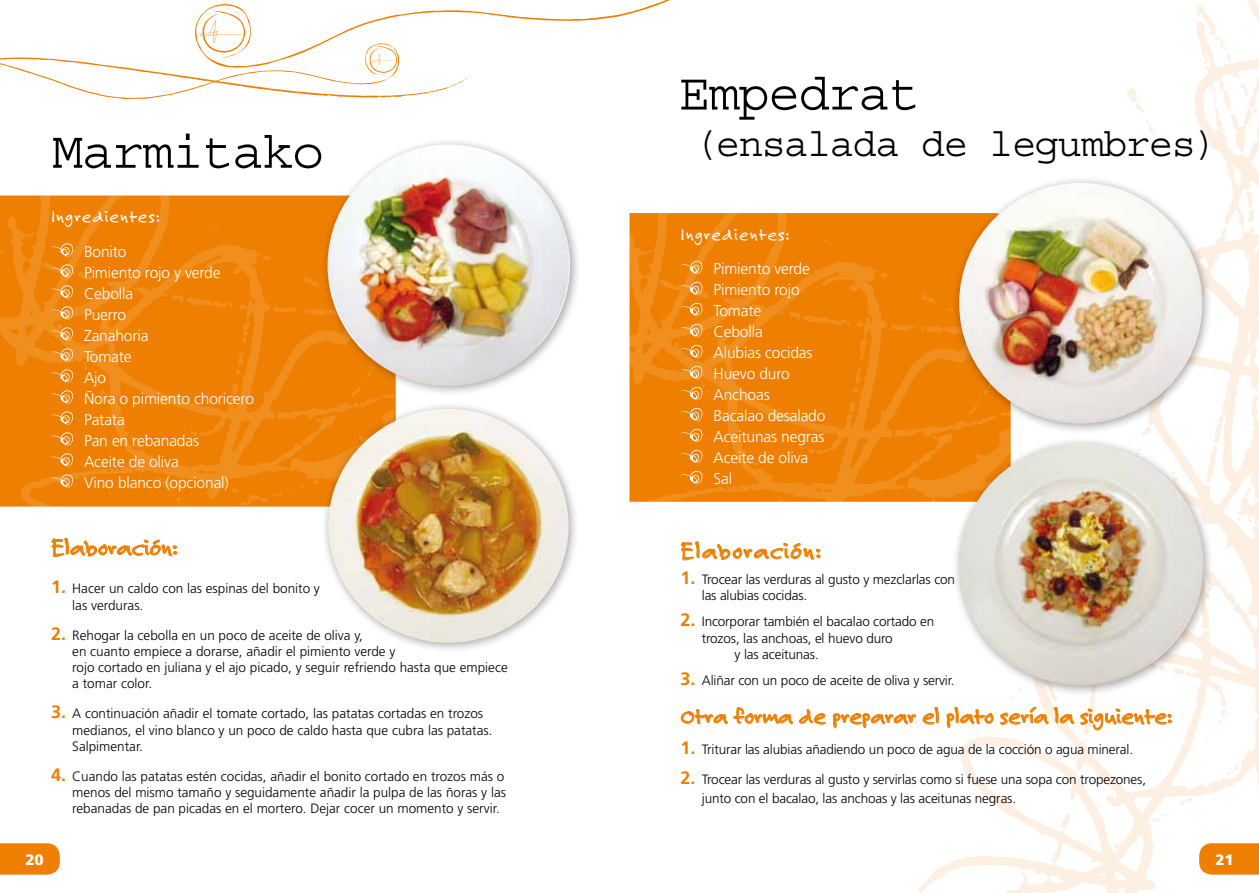
<style>
.page{position:relative;width:1259px;height:893px;background:#fff}
.page>*{position:absolute;margin:0;border:0;box-sizing:border-box;transform-origin:0 0}
.t1{font:52.2px "Courier Std";letter-spacing:-.025em;color:#000}
.t2{font:39.6px "Courier Std";letter-spacing:-.025em;color:#000}
.t3{font:24.9px "Felt Tip Roman";letter-spacing:.05em;color:#ee7f00}
.t4{font:24.9px "Felt Tip Roman";color:#ee7f00}
.t5{font:24px "Felt Tip Roman";color:#ee7f00}
.t6{font:18.45px "Felt Tip Roman";letter-spacing:.05em;color:#fff}
.t7{font:300 15.6px/21px "Frutiger LT Std";letter-spacing:-.01em;color:#fff}
.t8{font:900 15px "Frutiger LT Std";color:#fff}
.t9{font:300 13.5px/16.2px "Frutiger LT Std";color:#000}
.s1{font-weight:700;font-size:18px;color:#ee7f00}
</style>
<div class="page">
<img style="left:916px;top:0;width:343px;height:893px">
<img style="left:629px;top:213px;width:381px;height:289px">
<svg style="left:0;top:0;width:670px;height:100px"></svg>
<svg style="left:681px;top:541px;width:139px;height:19px"></svg>
<svg style="left:681px;top:707px;width:112px;height:17px"></svg>
<svg style="left:799px;top:709px;width:26px;height:15px"></svg>
<svg style="left:833px;top:713px;width:83px;height:15px"></svg>
<svg style="left:923px;top:707px;width:15px;height:17px"></svg>
<svg style="left:947px;top:707px;width:46px;height:21px"></svg>
<svg style="left:1000px;top:707px;width:48px;height:18px"></svg>
<svg style="left:1054px;top:707px;width:20px;height:17px"></svg>
<svg style="left:1080px;top:709px;width:91px;height:21px"></svg>
<svg style="left:1199px;top:843px;width:60px;height:32px;background:#ee860e"></svg>
<svg style="left:0;top:843px;width:60px;height:32px;background:#ee860e"></svg>
<svg style="left:680px;top:261px;width:23px;height:13px"></svg>
<svg style="left:680px;top:282px;width:23px;height:13px"></svg>
<svg style="left:680px;top:303px;width:23px;height:13px"></svg>
<svg style="left:680px;top:324px;width:23px;height:13px"></svg>
<svg style="left:680px;top:345px;width:23px;height:13px"></svg>
<svg style="left:680px;top:366px;width:23px;height:13px"></svg>
<svg style="left:680px;top:387px;width:23px;height:13px"></svg>
<svg style="left:680px;top:408px;width:23px;height:13px"></svg>
<svg style="left:680px;top:429px;width:23px;height:13px"></svg>
<svg style="left:680px;top:450px;width:23px;height:13px"></svg>
<svg style="left:680px;top:471px;width:23px;height:13px"></svg>
<div style="left:952px;top:176px;width:261px;height:258px;background:#000;opacity:.35"></div>
<img style="left:959px;top:183px;width:243px;height:241px">
<div style="left:952px;top:436px;width:262px;height:261px;background:#000;opacity:.35"></div>
<img style="left:959px;top:444px;width:244px;height:242px">
<img style="left:0;top:196px;width:394px;height:311px">
<svg style="left:52px;top:538px;width:125px;height:19px"></svg>
<svg style="left:51px;top:243px;width:23px;height:14px"></svg>
<svg style="left:51px;top:264px;width:23px;height:14px"></svg>
<svg style="left:51px;top:285px;width:23px;height:14px"></svg>
<svg style="left:51px;top:306px;width:23px;height:14px"></svg>
<svg style="left:51px;top:327px;width:23px;height:14px"></svg>
<svg style="left:51px;top:348px;width:23px;height:14px"></svg>
<svg style="left:51px;top:369px;width:23px;height:14px"></svg>
<svg style="left:51px;top:390px;width:23px;height:14px"></svg>
<svg style="left:51px;top:411px;width:23px;height:14px"></svg>
<svg style="left:51px;top:432px;width:23px;height:14px"></svg>
<svg style="left:51px;top:453px;width:23px;height:14px"></svg>
<svg style="left:51px;top:474px;width:23px;height:14px"></svg>
<div style="left:320px;top:137px;width:261px;height:260px;background:#000;opacity:.35"></div>
<img style="left:327px;top:145px;width:243px;height:241px">
<div style="left:321px;top:402px;width:259px;height:252px;background:#000;opacity:.35"></div>
<img style="left:328px;top:409px;width:240px;height:234px">
<h1 class="t1" style="left:52px;top:123px;width:273px">Marmitako</h1>
<h3 class="t6" style="left:51px;top:205px;width:110px">Ingredientes:</h3>
<p class="t7" style="left:84px;top:241px;width:171px">Bonito<br>Pimiento rojo y verde<br>Cebolla<br>Puerro<br>Zanahoria<br>Tomate<br>Ajo<br>Ñora o pimiento choricero<br>Patata<br>Pan en rebanadas<br>Aceite de oliva<br>Vino blanco (opcional)</p>
<h3 class="t4" style="left:51px;top:532px;width:128px">Elaboración:</h3>
<p class="t9" style="left:72px;top:581px;width:249px;text-indent:-21px"><span class="s1">1.</span> Hacer un caldo con las espinas del bonito y las verduras.</p>
<p class="t9" style="left:72px;top:627px;width:437px;text-indent:-21px"><span class="s1">2.</span> Rehogar la cebolla en un poco de aceite de oliva y,<br>en cuanto empiece a dorarse, añadir el pimiento verde y<br>rojo cortado en juliana y el ajo picado, y seguir refriendo hasta que empiece a tomar color.</p>
<p class="t9" style="left:72px;top:706px;width:422px;text-indent:-21px"><span class="s1">3.</span> A continuación añadir el tomate cortado, las patatas cortadas en trozos medianos, el vino blanco y un poco de caldo hasta que cubra las patatas.<br>Salpimentar.</p>
<p class="t9" style="left:72px;top:768px;width:435px;text-indent:-21px"><span class="s1">4.</span> Cuando las patatas estén cocidas, añadir el bonito cortado en trozos más o menos del mismo tamaño y seguidamente añadir la pulpa de las ñoras y las rebanadas de pan picadas en el mortero. Dejar cocer un momento y servir.</p>
<p class="t8" style="left:25px;top:851px;width:20px">20</p>
<h1 class="t1" style="left:678px;top:65px;width:243px">Empedrat</h1>
<h2 class="t2" style="left:693px;top:122px;width:526px">(ensalada de legumbres)</h2>
<h3 class="t6" style="left:680px;top:223px;width:110px">Ingredientes:</h3>
<p class="t7" style="left:713px;top:259px;width:113px">Pimiento verde<br>Pimiento rojo<br>Tomate<br>Cebolla<br>Alubias cocidas<br>Huevo duro<br>Anchoas<br>Bacalao desalado<br>Aceitunas negras<br>Aceite de oliva<br>Sal</p>
<h3 class="t3" style="left:680px;top:535px;width:142px">Elaboración:</h3>
<p class="t9" style="left:702px;top:572px;width:255px;text-indent:-21px"><span class="s1">1.</span> Trocear las verduras al gusto y mezclarlas con las alubias cocidas.</p>
<p class="t9" style="left:680px;top:614px;width:255px"><span class="s1">2.</span> Incorporar también el bacalao cortado en</p>
<p class="t9" style="left:702px;top:630px;width:192px">trozos, las anchoas, el huevo duro</p>
<p class="t9" style="left:734px;top:646px;width:86px">y las aceitunas.</p>
<p class="t9" style="left:680px;top:672px;width:276px"><span class="s1">3.</span> Aliñar con un poco de aceite de oliva y servir.</p>
<h3 class="t5" style="left:680px;top:701px;width:493px">Otra forma de preparar el plato sería la siguiente:</h3>
<p class="t9" style="left:680px;top:741px;width:454px"><span class="s1">1.</span> Triturar las alubias añadiendo un poco de agua de la cocción o agua mineral.</p>
<p class="t9" style="left:702px;top:769px;width:446px;line-height:19.8px;text-indent:-21px"><span class="s1">2.</span> Trocear las verduras al gusto y servirlas como si fuese una sopa con tropezones, junto con el bacalao, las anchoas y las aceitunas negras.</p>
<p class="t8" style="left:1215px;top:851px;width:20px">21</p>
</div>
